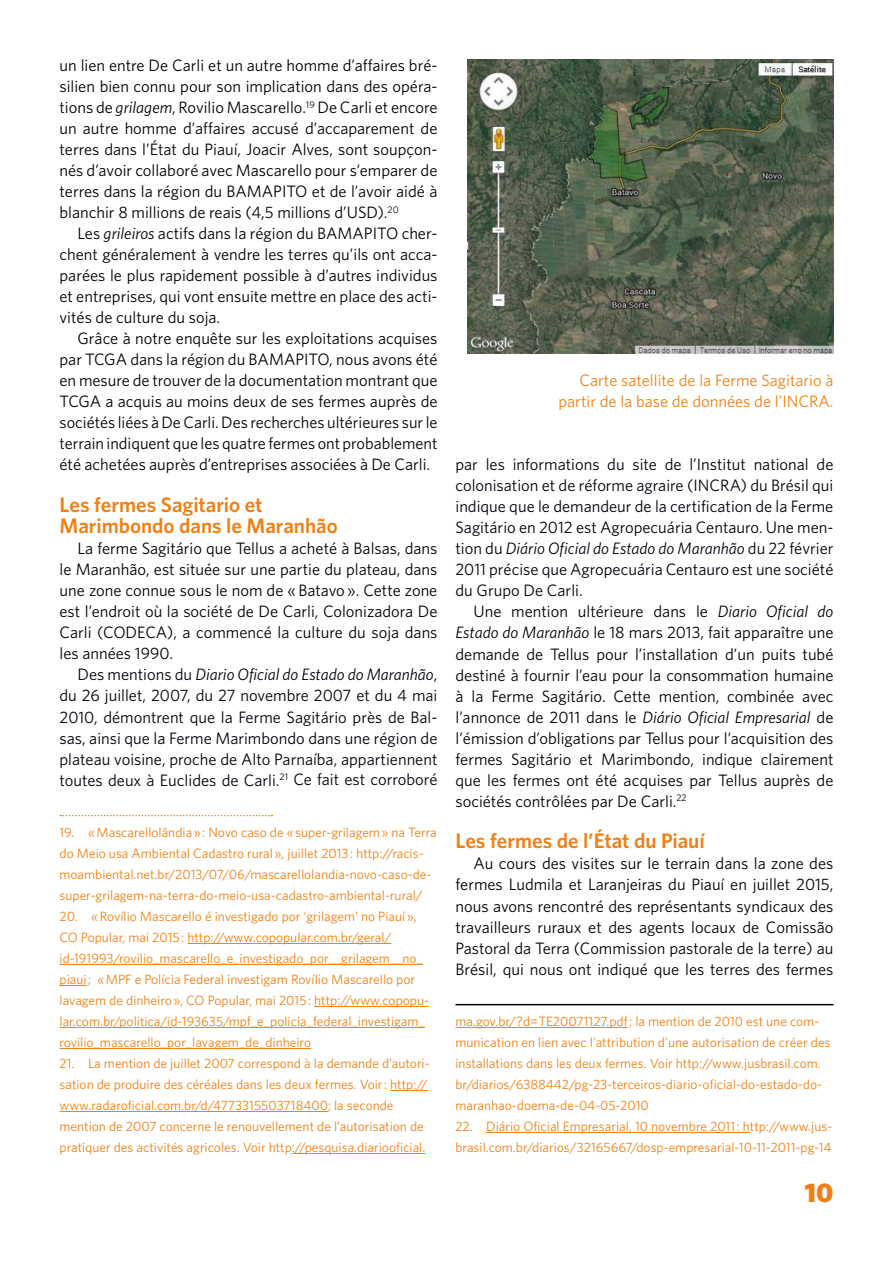
<style>
.page{position:relative;width:893px;height:1263px;background:#fff}
.page>*{position:absolute;margin:0;border:0;box-sizing:border-box;transform-origin:0 0}
.t1{font:900 27px "Whitney";color:#f08013}
.t2{font:600 21px/21px "Whitney";color:#f08013}
.t3{font:16.5px/21px "Whitney";color:#000;text-align:justify}
.t4{font:16.5px/21px "Whitney";color:#00000a;text-align:justify}
.t5{font:16.5px/21px "Whitney";color:#f08013;text-align:right}
.t6{font:13.5px/21px "Whitney";color:#f08013}
.s1{font-style:italic}
.s2{color:#00000a}
</style>
<div class="page">
<svg style="left:60px;top:815px;width:212px;height:1px"></svg>
<hr style="left:187px;top:943px;width:204px;height:1px;background:#f08013">
<hr style="left:60px;top:964px;width:363px;height:1px;background:#f08013">
<svg style="left:60px;top:985px;width:27px;height:1px"></svg>
<hr style="left:314px;top:1006px;width:115px;height:1px;background:#f08013">
<hr style="left:60px;top:1027px;width:365px;height:1px;background:#f08013">
<hr style="left:60px;top:1048px;width:251px;height:1px;background:#f08013">
<hr style="left:390px;top:1090px;width:38px;height:1px;background:#f08013">
<hr style="left:60px;top:1111px;width:268px;height:1px;background:#f08013">
<hr style="left:292px;top:1153px;width:133px;height:1px;background:#f08013">
<hr style="left:455px;top:1004px;width:378px;height:1px;background:#000">
<hr style="left:455px;top:1027px;width:173px;height:1px;background:#f08013">
<hr style="left:486px;top:1132px;width:264px;height:1px;background:#f08013">
<img style="left:468px;top:60px;width:365px;height:294px">
<p class="t3" style="left:60px;top:55px;width:379px">un lien entre De Carli et un autre homme d’affaires bré&shy;silien bien connu pour son implication dans des opéra&shy;tions de <span class="s1">grilagem</span>, Rovilio Mascarello.<sup>19</sup> De Carli et encore un autre homme d’affaires accusé d’accaparement de terres dans l’État du Piauí, Joacir Alves, sont soupçon&shy;nés d’avoir collaboré avec Mascarello pour s’emparer de terres dans la région du BAMAPITO et de l’avoir aidé à blanchir 8 millions de reais (4,5 millions d’USD).<sup>20</sup></p>
<p class="t3" style="left:60px;top:223px;width:379px;text-indent:18px">Les <span class="s1">grileiros</span> actifs dans la région du BAMAPITO cher&shy;chent généralement à vendre les terres qu’ils ont acca&shy;parées le plus rapidement possible à d’autres individus et entreprises, qui vont ensuite mettre en place des acti&shy;vités de culture du soja.</p>
<p class="t3" style="left:60px;top:328px;width:379px;text-indent:18px">Grâce à notre enquête sur les exploitations acquises par TCGA dans la région du BAMAPITO, nous avons été en mesure de trouver de la documentation montrant que TCGA a acquis au moins deux de ses fermes auprès de sociétés liées à De Carli. Des recherches ultérieures sur le terrain indiquent que les quatre fermes ont probablement été achetées auprès d’entreprises associées à De Carli.</p>
<p class="t2" style="left:60px;top:494px;width:280px">Les fermes Sagitario et<br>Marimbondo dans le Maranhão</p>
<p class="t3" style="left:60px;top:538px;width:379px;text-indent:18px">La ferme Sagitário que Tellus a acheté à Balsas, dans le Maranhão, est située sur une partie du plateau, dans une zone connue sous le nom de « Batavo ». Cette zone est l’endroit où la société de De Carli, Colonizadora De Carli (CODECA), a commencé la culture du soja dans les années 1990.</p>
<p class="t4" style="left:60px;top:664px;width:379px;text-indent:18px">Des mentions du <span class="s1">Diario Oficial do Estado do Maranhão</span>, du 26 juillet, 2007, du 27 novembre 2007 et du 4 mai 2010, démontrent que la Ferme Sagitário près de Bal&shy;sas, ainsi que la Ferme Marimbondo dans une région de plateau voisine, proche de Alto Parnaíba, appartiennent toutes deux à Euclides de Carli.<sup>21</sup> Ce fait est corroboré</p>
<p class="t6" style="left:60px;top:821px;width:379px">19. « Mascarellolândia » : Novo caso de « super-grilagem » na Terra do Meio usa Ambiental Cadastro rural », juillet 2013 : http://racis&shy;moambiental.net.br/2013/07/06/mascarellolandia-novo-caso-de&shy;super-grilagem-na-terra-do-meio-usa-cadastro-ambiental-rural/</p>
<p class="t6" style="left:60px;top:905px;width:371px">20. « Rovílio Mascarello é investigado por ‘grilagem’ no Piauí », CO Popular, mai 2015 : http://www.copopular.com.br/geral/ id-191993/rovilio_mascarello_e_investigado_por__grilagem__no_ piaui ; « MPF e Polícia Federal investigam Rovílio Mascarello por lavagem de dinheiro », CO Popular, mai 2015 : http://www.copopu&shy;lar.com.br/politica/id-193635/mpf_e_policia_federal_investigam_ rovilio_mascarello_por_lavagem_de_dinheiro</p>
<p class="t6" style="left:60px;top:1052px;width:372px">21. La mention de juillet 2007 correspond à la demande d’autori&shy;sation de produire des céréales dans les deux fermes. Voir : http:// www.radaroficial.com.br/d/4773315503718400; la seconde mention de 2007 concerne le renouvellement de l’autorisation de pratiquer des activités agricoles. Voir http://pesquisa.diariooficial.</p>
<p class="t5" style="left:558px;top:370px;width:277px">Carte satellite de la Ferme Sagitario à partir de la base de données de l’INCRA.</p>
<p class="t4" style="left:455px;top:454px;width:379px">par les informations du site de l’Institut national de colonisation et de réforme agraire (INCRA) du Brésil qui indique que le demandeur de la certification de la Ferme Sagitário en 2012 est Agropecuária Centauro. Une men&shy;tion du <span class="s1">Diário Oficial do Estado do Maranhão</span> du 22 février 2011 précise que Agropecuária Centauro est une société du Grupo De Carli.</p>
<p class="t3" style="left:455px;top:601px;width:379px;text-indent:18px">Une mention ultérieure dans le <span class="s1">Diario Oficial do Estado do Maranhão</span> le 18 mars 2013, fait apparaître une demande de Tellus pour l’installation d’un puits tubé destiné à fournir l’eau pour la consommation humaine à la Ferme Sagitário. Cette mention, combinée avec l’annonce de 2011 dans le <span class="s1">Diário Oficial Empresarial</span> de l’émission d’obligations par Tellus pour l’acquisition des fermes <span class="s2">Sagitário et Marimbondo</span>, indique clairement que les fermes ont été acquises par Tellus auprès de sociétés contrôlées par De Carli.<sup>22</sup></p>
<p class="t2" style="left:455px;top:830px;width:251px">Les fermes de l’État du Piauí</p>
<p class="t3" style="left:455px;top:853px;width:379px;text-indent:18px">Au cours des visites sur le terrain dans la zone des fermes Ludmila et Laranjeiras du Piauí en juillet 2015, nous avons rencontré des représentants syndicaux des travailleurs ruraux et des agents locaux de Comissão Pastoral da Terra (Commission pastorale de la terre) au Brésil, qui nous ont indiqué que les terres des fermes</p>
<p class="t6" style="left:455px;top:1010px;width:377px">ma.gov.br/?d=TE20071127.pdf ; la mention de 2010 est une com&shy;munication en lien avec l’attribution d’une autorisation de créer des installations dans les deux fermes. Voir http://www.jusbrasil.com. br/diarios/6388442/pg-23-terceiros-diario-oficial-do-estado-do&shy;maranhao-doema-de-04-05-2010</p>
<p class="t6" style="left:455px;top:1115px;width:378px">22. Diário Oficial Empresarial, 10 novembre 2011 : http://www.jus&shy;brasil.com.br/diarios/32165667/dosp-empresarial-10-11-2011-pg-14</p>
<h1 class="t1" style="left:804px;top:1176px;width:30px">10</h1>
</div>
